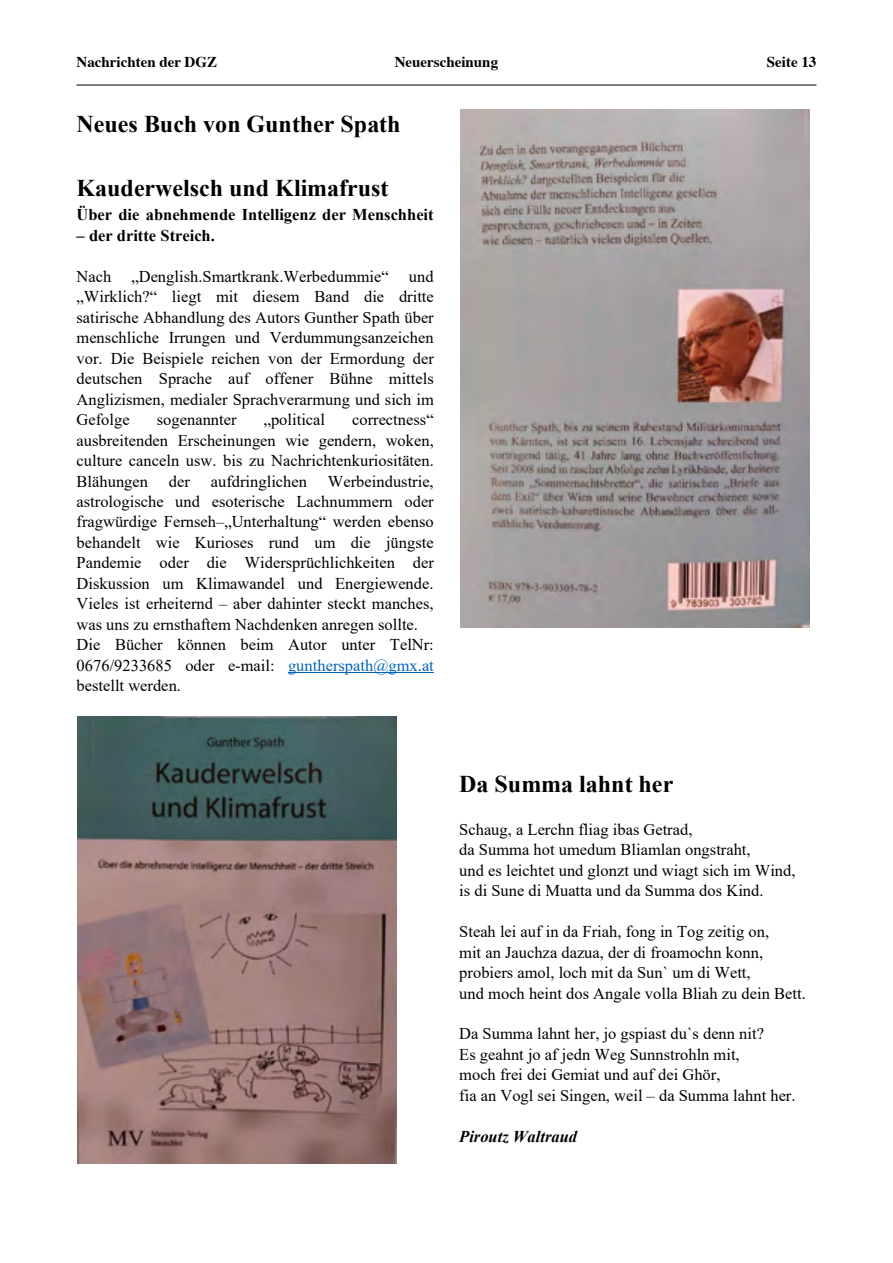
<style>
.page{position:relative;width:893px;height:1263px;background:#fff}
.page>*{position:absolute;margin:0;border:0;box-sizing:border-box;transform-origin:0 0}
.t1{font:700 24px "Times New Roman";color:#000}
.t2{font:16.5px/20.4px "Times New Roman";color:#000}
.t3{font:700 16.5px "Times New Roman";color:#000}
.t4{font:italic 700 16.5px "Times New Roman";color:#000}
.t5{font:700 15px "Times New Roman";color:#000}
.t6{font:700 15px "Times";color:#000}
.s1{color:#0563c1}
</style>
<div class="page">
<hr style="left:77px;top:85px;width:739px;height:1px;background:#000">
<hr style="left:288px;top:672px;width:146px;height:1px;background:#0563c1">
<img style="left:77px;top:717px;width:319px;height:446px">
<img style="left:460px;top:110px;width:349px;height:517px">
<p class="t6" style="left:767px;top:47px;width:51px">Seite 13</p>
<p class="t6" style="left:117px;top:47px;width:102px">ichten der DGZ</p>
<p class="t6" style="left:395px;top:47px;width:105px">Neuerscheinung</p>
<p class="t5" style="left:761px;top:51px;width:51px">Seite 13</p>
<p class="t5" style="left:77px;top:51px;width:149px">Nachreichten der DGZ</p>
<p class="t5" style="left:386px;top:51px;width:105px">Neuerscheinung</p>
<h1 class="t1" style="left:77px;top:107px;width:326px">Neues Buch von Gunther Spath</h1>
<h1 class="t1" style="left:77px;top:170px;width:313px">Kauderwelsch und Klimafrust</h1>
<p class="t3" style="left:77px;top:203px;width:359px">Über die abnehmende Intelligenz der Menschheit</p>
<p class="t3" style="left:77px;top:224px;width:140px">– der dritte Streich.</p>
<p class="t2" style="left:77px;top:266px;width:359px;text-align:justify">Nach „Denglish.Smartkrank.Werbedummie“ und „Wirklich?“ liegt mit diesem Band die dritte satirische Abhandlung des Autors Gunther Spath über menschliche Irrungen und Verdummungsanzeichen vor. Die Beispiele reichen von der Ermordung der deutschen Sprache auf offener Bühne mittels Anglizismen, medialer Sprachverarmung und sich im Gefolge</p>
<p class="t2" style="left:157px;top:409px;width:81px">sogenannter</p>
<p class="t2" style="left:264px;top:409px;width:63px">„political</p>
<p class="t2" style="left:77px;top:409px;width:359px;text-align:justify;text-indent:276px">correctness“ ausbreitenden Erscheinungen wie gendern, woken, culture canceln usw. bis zu Nachrichtenkuriositäten.<br>Blähungen</p>
<p class="t2" style="left:77px;top:470px;width:359px;text-indent:251px">Werbeindustrie, astrologische und esoterische Lachnummern oder fragwürdige Fernseh–„Unterhaltung“ werden ebenso behandelt wie Kurioses rund um die jüngste Pandemie oder die Widersprüchlichkeiten der Diskussion um Klimawandel und Energiewende.<br>Vieles ist erheiternd – aber dahinter steckt manches, was uns zu ernsthaftem Nachdenken anregen sollte.<br>Die Bücher können beim Autor unter TelNr:<br>0676/9233685 oder e-mail: <span class="s1">guntherspath@gmx.at </span>bestellt werden.</p>
<p class="t2" style="left:169px;top:470px;width:23px">der</p>
<p class="t2" style="left:211px;top:470px;width:98px">aufdringlichen</p>
<h1 class="t1" style="left:459px;top:766px;width:216px">Da Summa lahnt her</h1>
<p class="t2" style="left:459px;top:818px;width:338px">Schaug, a Lerchn fliag ibas Getrad,<br>da Summa hot umedum Bliamlan ongstraht,<br>und es leichtet und glonzt und wiagt sich im Wind, is di Sune di Muatta und da Summa dos Kind.</p>
<p class="t2" style="left:459px;top:921px;width:348px">Steah lei auf in da Friah, fong in Tog zeitig on,<br>mit an Jauchza dazua, der di froamochn konn, probiers amol, loch mit da Sun` um di Wett,<br>und moch heint dos Angale volla Bliah zu dein Bett.</p>
<p class="t2" style="left:459px;top:1023px;width:338px">Da Summa lahnt her, jo gspiast du`s denn nit?<br>Es geahnt jo af jedn Weg Sunnstrohln mit,<br>moch frei dei Gemiat und auf dei Ghör,<br>fia an Vogl sei Singen, weil – da Summa lahnt her.</p>
<p class="t4" style="left:459px;top:1125px;width:119px">Piroutz Waltraud</p>
</div>
